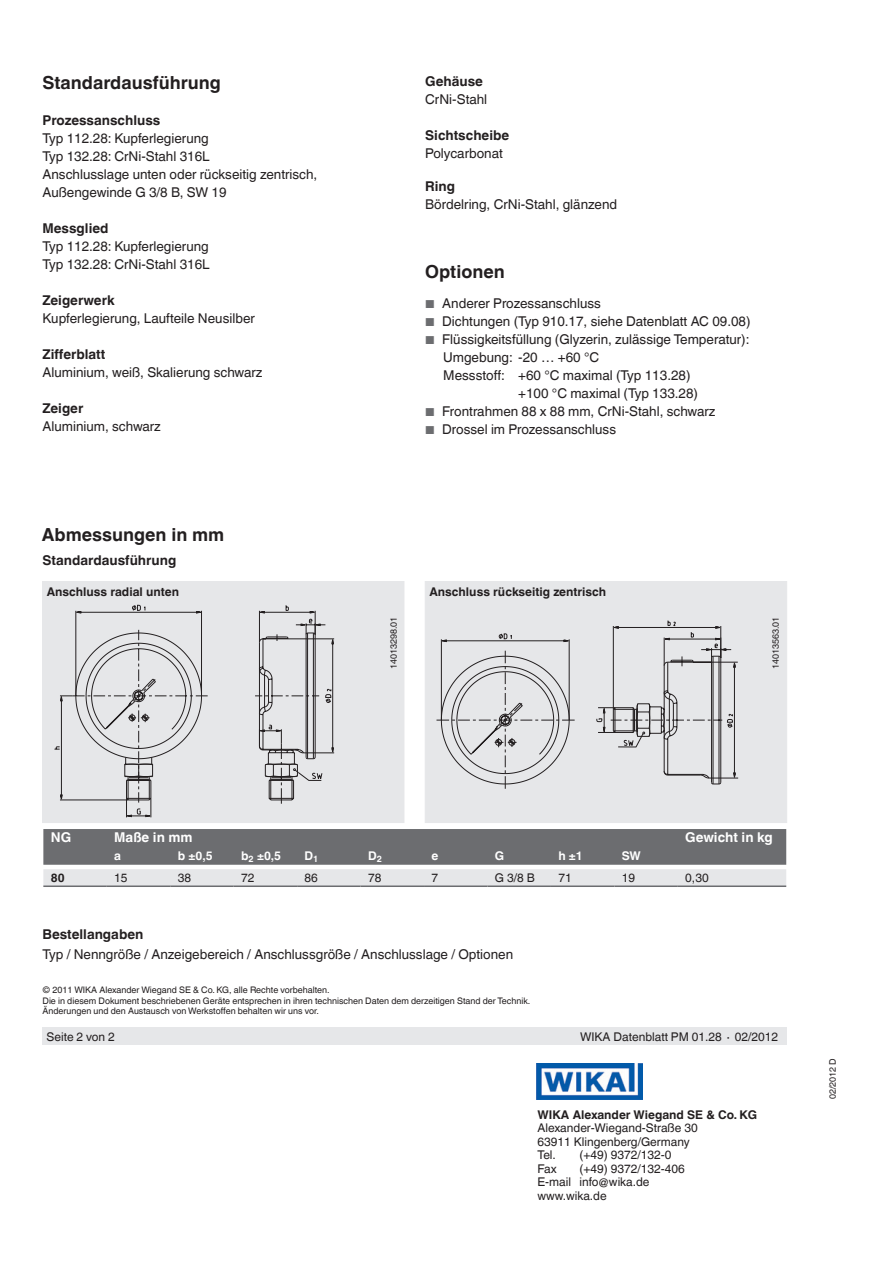
<style>
.page{position:relative;width:893px;height:1263px;background:#fff}
.page>*{position:absolute;margin:0;border:0;box-sizing:border-box;transform-origin:0 0}
.t1{font:700 18px "Helvetica World";color:#231f20}
.t2{font:13.5px/18px "Helvetica World";color:#231f20}
.t3{font:700 13.5px "Helvetica World";color:#231f20}
.t4{font:700 13.5px "Helvetica World";color:#fff}
.t5{font:12px/13.5px "Helvetica World";color:#231f20}
.t6{font:700 12px "Helvetica World";color:#231f20}
.t7{font:700 12px "Helvetica World";color:#fff}
.t8{font:9px/10.5px "Helvetica World";color:#231f20}
.s1{font-size:11.55px;color:#6c6d70}
</style>
<div class="page">
<img style="left:537px;top:1063px;width:106px;height:36px">
<div style="left:43px;top:1028px;width:744px;height:17px;background:#e6e7e9"></div>
<div style="left:43px;top:581px;width:361px;height:241px;background:#e6e7e9"></div>
<div style="left:425px;top:581px;width:362px;height:241px;background:#e6e7e9"></div>
<svg style="left:43px;top:829px;width:743px;height:56px;background:#9a9b9d"></svg>
<hr style="left:43px;top:885px;width:64px;height:2px;background:#6c6d70">
<hr style="left:107px;top:885px;width:63px;height:2px;background:#6c6d70">
<hr style="left:170px;top:885px;width:64px;height:2px;background:#6c6d70">
<hr style="left:234px;top:885px;width:63px;height:2px;background:#6c6d70">
<hr style="left:297px;top:885px;width:64px;height:2px;background:#6c6d70">
<hr style="left:361px;top:885px;width:63px;height:2px;background:#6c6d70">
<hr style="left:424px;top:885px;width:63px;height:2px;background:#6c6d70">
<hr style="left:487px;top:885px;width:64px;height:2px;background:#6c6d70">
<hr style="left:551px;top:885px;width:63px;height:2px;background:#6c6d70">
<hr style="left:614px;top:885px;width:64px;height:2px;background:#6c6d70">
<hr style="left:678px;top:885px;width:108px;height:2px;background:#6c6d70">
<svg style="left:54px;top:605px;width:280px;height:212px"></svg>
<svg style="left:436px;top:620px;width:302px;height:169px"></svg>
<h1 class="t1" style="left:43px;top:73px;width:180px">Standardausführung</h1>
<p class="t3" style="left:43px;top:113px;width:119px">Prozessanschluss</p>
<p class="t2" style="left:43px;top:130px;width:276px">Typ 112.28: Kupferlegierung<br>Typ 132.28: CrNi-Stahl 316L<br>Anschlusslage unten oder rückseitig zentrisch, Außengewinde G 3/8 B, SW 19</p>
<p class="t3" style="left:43px;top:221px;width:68px">Messglied</p>
<p class="t2" style="left:43px;top:238px;width:169px">Typ 112.28: Kupferlegierung<br>Typ 132.28: CrNi-Stahl 316L</p>
<p class="t3" style="left:43px;top:293px;width:74px">Zeigerwerk</p>
<p class="t2" style="left:43px;top:310px;width:214px">Kupferlegierung, Laufteile Neusilber</p>
<p class="t3" style="left:43px;top:347px;width:64px">Zifferblatt</p>
<p class="t2" style="left:43px;top:364px;width:222px">Aluminium, weiß, Skalierung schwarz</p>
<p class="t3" style="left:43px;top:401px;width:42px">Zeiger</p>
<p class="t2" style="left:43px;top:418px;width:120px">Aluminium, schwarz</p>
<h1 class="t1" style="left:42px;top:524px;width:184px">Abmessungen in mm</h1>
<p class="t3" style="left:43px;top:552px;width:135px">Standardausführung</p>
<p class="t6" style="left:47px;top:585px;width:134px">Anschluss radial unten</p>
<p class="t3" style="left:425px;top:74px;width:59px">Gehäuse</p>
<p class="t2" style="left:425px;top:91px;width:64px">CrNi-Stahl</p>
<p class="t3" style="left:425px;top:128px;width:85px">Sichtscheibe</p>
<p class="t2" style="left:425px;top:145px;width:79px">Polycarbonat</p>
<p class="t3" style="left:425px;top:179px;width:31px">Ring</p>
<p class="t2" style="left:425px;top:196px;width:193px">Bördelring, CrNi-Stahl, glänzend</p>
<h1 class="t1" style="left:425px;top:261px;width:81px">Optionen</h1>
<p class="t2" style="left:425px;top:295px;width:177px"><span class="s1">■</span> Anderer Prozessanschluss</p>
<p class="t2" style="left:425px;top:313px;width:327px"><span class="s1">■</span> Dichtungen (Typ 910.17, siehe Datenblatt AC 09.08)</p>
<p class="t2" style="left:425px;top:331px;width:326px"><span class="s1">■</span> Flüssigkeitsfüllung (Glyzerin, zulässige Temperatur):</p>
<p class="t2" style="left:443px;top:349px;width:157px">Umgebung: -20 … +60 °C</p>
<p class="t2" style="left:443px;top:367px;width:249px">Messstoff: +60 °C maximal (Typ 113.28)</p>
<p class="t2" style="left:518px;top:385px;width:181px">+100 °C maximal (Typ 133.28)</p>
<p class="t2" style="left:425px;top:403px;width:292px"><span class="s1">■</span> Frontrahmen 88 x 88 mm, CrNi-Stahl, schwarz</p>
<p class="t2" style="left:425px;top:421px;width:192px"><span class="s1">■</span> Drossel im Prozessanschluss</p>
<p class="t8" style="left:388px;top:669px;width:54px;rotate:-90deg">14013298.01</p>
<p class="t6" style="left:429px;top:585px;width:178px">Anschluss rückseitig zentrisch</p>
<p class="t8" style="left:770px;top:669px;width:54px;rotate:-90deg">14013563.01</p>
<p class="t4" style="left:51px;top:829px;width:22px">NG</p>
<p class="t4" style="left:114px;top:829px;width:80px">Maße in mm</p>
<p class="t4" style="left:685px;top:829px;width:89px">Gewicht in kg</p>
<p class="t7" style="left:114px;top:849px;width:8px">a</p>
<p class="t7" style="left:178px;top:849px;width:36px">b ±0,5</p>
<p class="t7" style="left:241px;top:849px;width:42px">b<sub>2</sub> ±0,5</p>
<p class="t7" style="left:305px;top:849px;width:15px">D<sub>1</sub></p>
<p class="t7" style="left:368px;top:849px;width:15px">D<sub>2</sub></p>
<p class="t7" style="left:431px;top:849px;width:8px">e</p>
<p class="t7" style="left:495px;top:849px;width:11px">G</p>
<p class="t7" style="left:558px;top:849px;width:26px">h ±1</p>
<p class="t7" style="left:622px;top:849px;width:21px">SW</p>
<p class="t6" style="left:51px;top:871px;width:15px">80</p>
<p class="t5" style="left:114px;top:871px;width:15px">15</p>
<p class="t5" style="left:178px;top:871px;width:15px">38</p>
<p class="t5" style="left:241px;top:871px;width:15px">72</p>
<p class="t5" style="left:305px;top:871px;width:15px">86</p>
<p class="t5" style="left:368px;top:871px;width:15px">78</p>
<p class="t5" style="left:431px;top:871px;width:8px">7</p>
<p class="t5" style="left:495px;top:871px;width:41px">G 3/8 B</p>
<p class="t5" style="left:558px;top:871px;width:15px">71</p>
<p class="t5" style="left:622px;top:871px;width:15px">19</p>
<p class="t5" style="left:685px;top:871px;width:25px">0,30</p>
<p class="t3" style="left:43px;top:926px;width:102px">Bestellangaben</p>
<p class="t2" style="left:43px;top:945px;width:472px">Typ / Nenngröße / Anzeigebereich / Anschlussgröße / Anschlusslage / Optionen</p>
<p class="t8" style="left:43px;top:985px;width:489px">© 2011 WIKA Alexander Wiegand SE &amp; Co. KG, alle Rechte vorbehalten.<br>Die in diesem Dokument beschriebenen Geräte entsprechen in ihren technischen Daten dem derzeitigen Stand der Technik.<br>Änderungen und den Austausch von Werkstoffen behalten wir uns vor.</p>
<p class="t5" style="left:46px;top:1029px;width:70px">Seite 2 von 2</p>
<p class="t5" style="left:580px;top:1029px;width:200px">WIKA Datenblatt PM 01.28 ∙ 02/2012</p>
<p class="t6" style="left:537px;top:1107px;width:221px">WIKA Alexander Wiegand SE &amp; Co. KG</p>
<p class="t5" style="left:537px;top:1121px;width:162px">Alexander-Wiegand-Straße 30<br>63911 Klingenberg/Germany<br>Tel.</p>
<p class="t5" style="left:579px;top:1148px;width:94px">(+49) 9372/132-0</p>
<p class="t5" style="left:537px;top:1161px;width:149px;text-indent:42px">(+49) 9372/132-406<br>E-mail info@wika.de www.wika.de</p>
<p class="t5" style="left:537px;top:1161px;width:21px">Fax</p>
<p class="t8" style="left:827px;top:1099px;width:43px;rotate:-90deg">02/2012 D</p>
</div>
